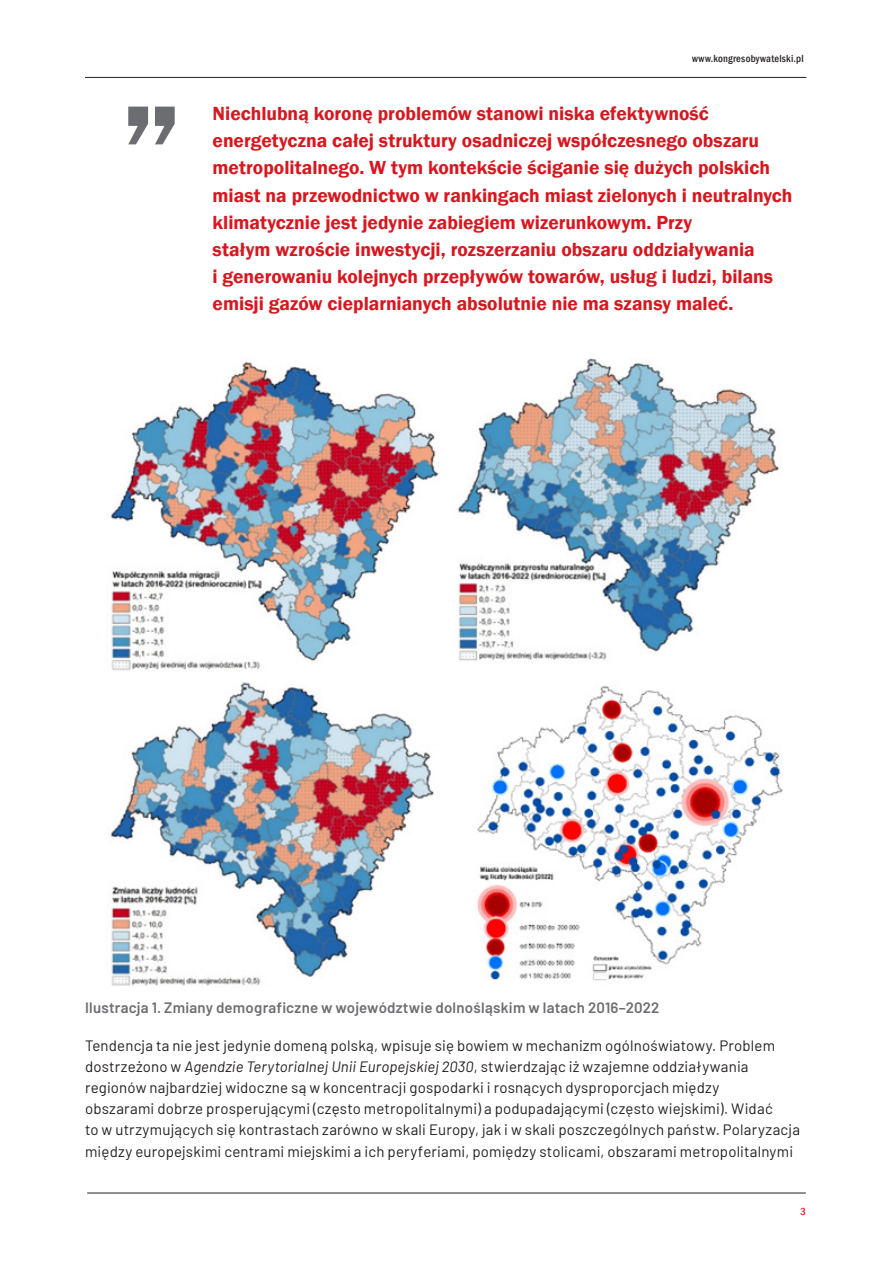
<style>
.page{position:relative;width:893px;height:1263px;background:#fff}
.page>*{position:absolute;margin:0;border:0;box-sizing:border-box;transform-origin:0 0}
.t1{font:700 135px "Frankfurt Gothic";color:#6c6d70}
.t2{font:600 19.5px/27.2px "Franklin Gothic";color:#d7171f}
.t3{font:15px/21.1px "Barlow";letter-spacing:.01em;color:#231f20}
.t4{font:600 15px "Barlow";letter-spacing:.015em;color:#6c6d70}
.t5{font:500 condensed 10.5px "Franklin Gothic";letter-spacing:.02em;color:#231f20}
.t6{font:500 condensed 10.5px "Franklin Gothic";color:#d7171f}
.s1{font-style:italic}
</style>
<div class="page">
<hr style="left:87px;top:1193px;width:719px;height:1px;background:#231f20">
<hr style="left:85px;top:77px;width:721px;height:1px;background:#231f20">
<img style="left:110px;top:358px;width:673px;height:628px">
<p class="t5" style="left:692px;top:51px;width:113px">www.kongresobywatelski.pl</p>
<h1 class="t1" style="left:119px;top:76px;width:66px">”</h1>
<p class="t2" style="left:213px;top:100px;width:581px">Niechlubną koronę problemów stanowi niska efektywność energetyczna całej struktury osadniczej współczesnego obszaru metropolitalnego. W tym kontekście ściganie się dużych polskich miast na przewodnictwo w rankingach miast zielonych i neutralnych klimatycznie jest jedynie zabiegiem wizerunkowym. Przy<br>stałym wzroście inwestycji, rozszerzaniu obszaru oddziaływania<br>i generowaniu kolejnych przepływów towarów, usług i ludzi, bilans emisji gazów cieplarnianych absolutnie nie ma szansy maleć.</p>
<p class="t4" style="left:85px;top:996px;width:576px">Ilustracja 1. Zmiany demograficzne w województwie dolnośląskim w latach 2016–2022</p>
<p class="t3" style="left:85px;top:1033px;width:716px">Tendencja ta nie jest jedynie domeną polską, wpisuje się bowiem w mechanizm ogólnoświatowy. Problem dostrzeżono w <span class="s1">Agendzie Terytorialnej Unii Europejskiej 2030</span>, stwierdzając iż wzajemne oddziaływania regionów najbardziej widoczne są w koncentracji gospodarki i rosnących dysproporcjach między<br>obszarami dobrze prosperującymi (często metropolitalnymi) a podupadającymi (często wiejskimi). Widać<br>to w utrzymujących się kontrastach zarówno w skali Europy, jak i w skali poszczególnych państw. Polaryzacja między europejskimi centrami miejskimi a ich peryferiami, pomiędzy stolicami, obszarami metropolitalnymi</p>
<p class="t6" style="left:800px;top:1205px;width:7px">3</p>
</div>
